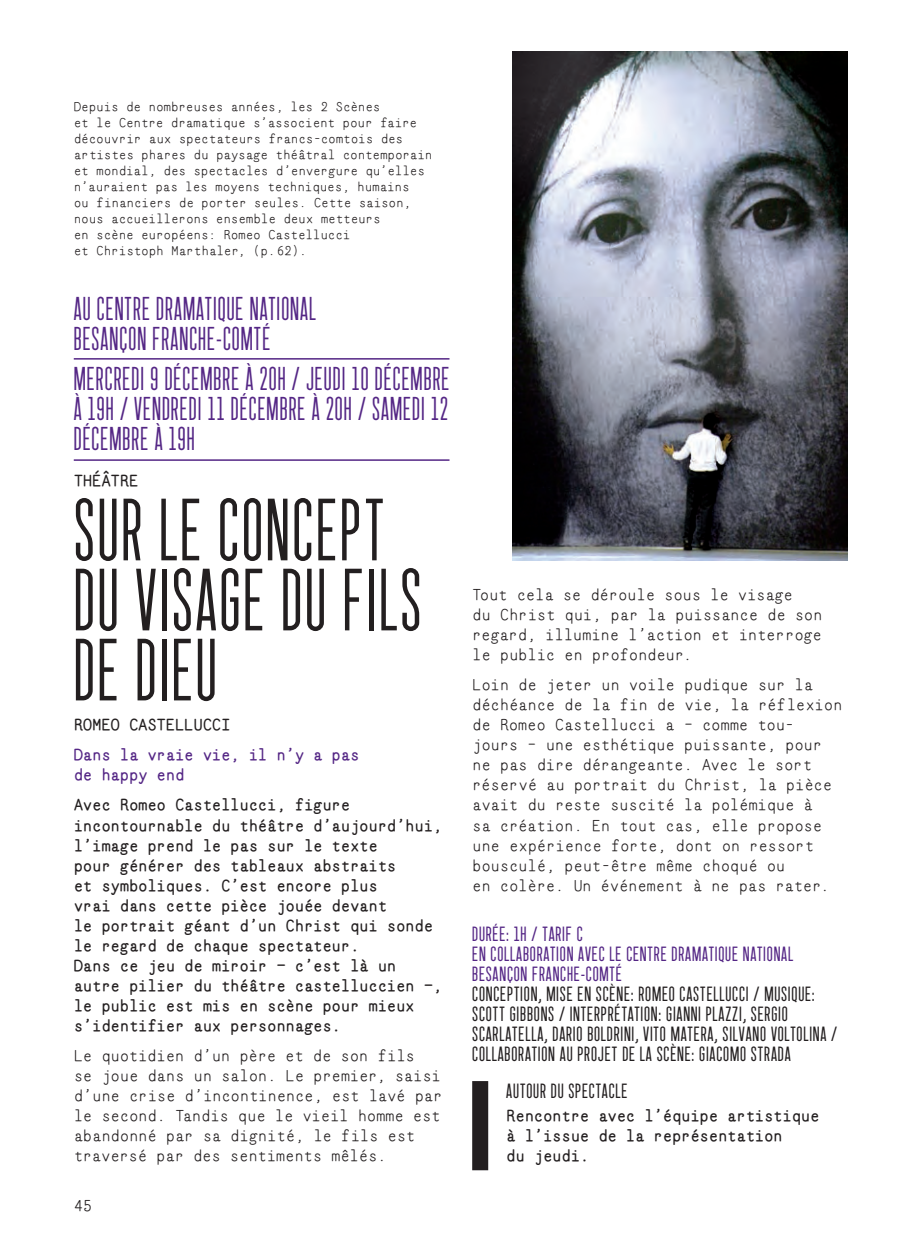
<style>
.page{position:relative;width:908px;height:1248px;background:#fff}
.page>*{position:absolute;margin:0;border:0;box-sizing:border-box;transform-origin:0 0}
.t1{font:56px/70px "Garaje Grand width 220 weight 800";letter-spacing:.05em;color:#231f20}
.t2{font:21px/30px "Garaje Grand width 220 weight 800";letter-spacing:.05em;color:#542685}
.t3{font:500 16px/20px "Mononi Mono";letter-spacing:-.025em;color:#231f20}
.t4{font:16px/20px "Mononi Mono";letter-spacing:-.025em;color:#231f20}
.t5{font:16px/20px "Garaje Grand width 180 weight 800";letter-spacing:.05em;color:#231f20}
.t6{font:16px/20px "Garaje Grand width 180 weight 800";letter-spacing:.05em;color:#542685}
.t7{font:16px/20px "Mononi Mono";letter-spacing:-.025em;color:#542685}
.t8{font:500 13px/16px "Mononi Mono";letter-spacing:-.025em;color:#231f20}
</style>
<div class="page">
<img style="left:512px;top:51px;width:335px;height:509px">
<hr style="left:74px;top:358px;width:375px;height:1px;background:#542685">
<hr style="left:74px;top:459px;width:375px;height:2px;background:#542685">
<div style="left:472px;top:1080px;width:16px;height:90px;background:#231f20"></div>
<p class="t8" style="left:74px;top:98px;width:360px">Depuis de nombreuses années, les 2 Scènes<br>et le Centre dramatique s’associent pour faire découvrir aux spectateurs francs-comtois des artistes phares du paysage théâtral contemporain et mondial, des spectacles d’envergure qu’elles n’auraient pas les moyens techniques, humains<br>ou financiers de porter seules. Cette saison, nous accueillerons ensemble deux metteurs<br>en scène européens: Romeo Castellucci<br>et Christoph Marthaler, (p.62).</p>
<h2 class="t2" style="left:74px;top:298px;width:244px">AU CENTRE DRAMATIQUE NATIONAL<br>BESANÇON FRANCHE-COMTÉ</h2>
<h2 class="t2" style="left:74px;top:368px;width:377px;text-align:justify">MERCREDI 9 DÉCEMBRE À 20H / JEUDI 10 DÉCEMBRE À 19H / VENDREDI 11 DÉCEMBRE À 20H / SAMEDI 12<br>DÉCEMBRE À 19H</h2>
<p class="t4" style="left:74px;top:470px;width:66px">THÉÂTRE</p>
<h1 class="t1" style="left:74px;top:506px;width:349px">SUR LE CONCEPT<br>DU VISAGE DU FILS<br>DE DIEU</h1>
<p class="t4" style="left:74px;top:714px;width:158px">ROMEO CASTELLUCCI</p>
<p class="t7" style="left:74px;top:744px;width:287px">Dans la vraie vie, il n’y a pas de happy end</p>
<p class="t4" style="left:74px;top:794px;width:370px">Avec Romeo Castellucci, figure incontournable du théâtre d’aujourd’hui, l’image prend le pas sur le texte<br>pour générer des tableaux abstraits<br>et symboliques. C’est encore plus<br>vrai dans cette pièce jouée devant<br>le portrait géant d’un Christ qui sonde le regard de chaque spectateur.<br>Dans ce jeu de miroir – c’est là un autre pilier du théâtre castelluccien –, le public est mis en scène pour mieux s’identifier aux personnages.</p>
<p class="t3" style="left:74px;top:1044px;width:370px">Le quotidien d’un père et de son fils<br>se joue dans un salon. Le premier, saisi d’une crise d’incontinence, est lavé par le second. Tandis que le vieil homme est abandonné par sa dignité, le fils est traversé par des sentiments mêlés.</p>
<p class="t3" style="left:74px;top:1194px;width:20px">45</p>
<p class="t3" style="left:472px;top:584px;width:352px">Tout cela se déroule sous le visage<br>du Christ qui, par la puissance de son regard, illumine l’action et interroge le public en profondeur.</p>
<p class="t3" style="left:472px;top:674px;width:372px">Loin de jeter un voile pudique sur la déchéance de la fin de vie, la réflexion de Romeo Castellucci a – comme tou&shy;jours – une esthétique puissante, pour ne pas dire dérangeante. Avec le sort réservé au portrait du Christ, la pièce avait du reste suscité la polémique à<br>sa création. En tout cas, elle propose une expérience forte, dont on ressort bousculé, peut-être même choqué ou<br>en colère. Un événement à ne pas rater.</p>
<p class="t6" style="left:472px;top:924px;width:322px">DURÉE: 1H / TARIF C<br>EN COLLABORATION AVEC LE CENTRE DRAMATIQUE NATIONAL<br>BESANÇON FRANCHE-COMTÉ</p>
<p class="t5" style="left:472px;top:984px;width:366px">CONCEPTION, MISE EN SCÈNE: ROMEO CASTELLUCCI / MUSIQUE:<br>SCOTT GIBBONS / INTERPRÉTATION: GIANNI PLAZZI, SERGIO SCARLATELLA, DARIO BOLDRINI, VITO MATERA, SILVANO VOLTOLINA / COLLABORATION AU PROJET DE LA SCÈNE: GIACOMO STRADA</p>
<p class="t5" style="left:506px;top:1082px;width:123px">AUTOUR DU SPECTACLE</p>
<p class="t4" style="left:506px;top:1104px;width:315px">Rencontre avec l’équipe artistique à l’issue de la représentation<br>du jeudi.</p>
</div>
